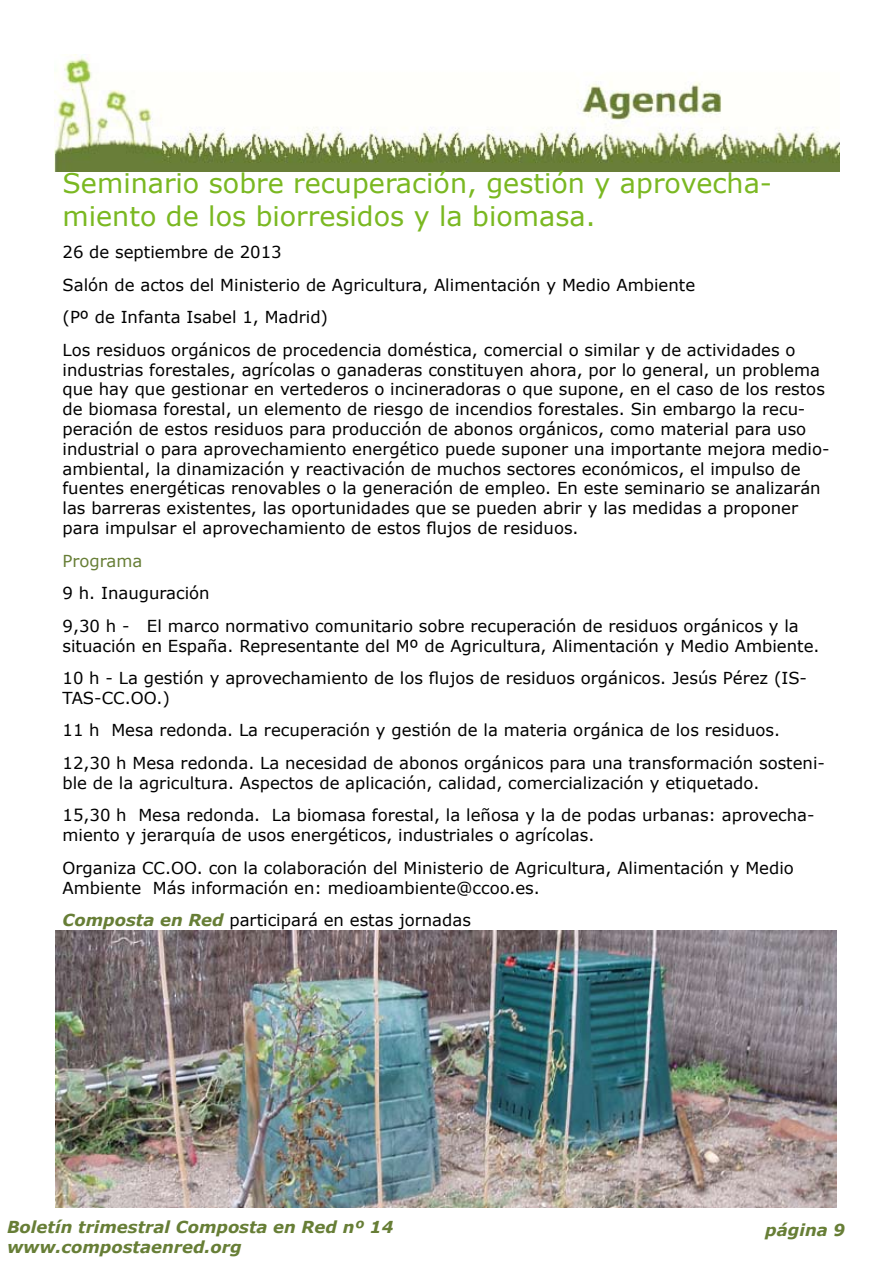
<style>
.page{position:relative;width:893px;height:1263px;background:#fff}
.page>*{position:absolute;margin:0;border:0;box-sizing:border-box;transform-origin:0 0}
.t1{font:27px/32.4px "Verdana";color:#7ab821}
.t2{font:16.5px/32.5px "Verdana";color:#000}
.t3{font:italic 700 16.5px/19.8px "Verdana";color:#677e36}
.t4{font:16.5px "Verdana";color:#677e36}
.s1{font-weight:700;font-style:italic;color:#677e36}
</style>
<div class="page">
<img style="left:54px;top:54px;width:785px;height:117px">
<img style="left:55px;top:931px;width:782px;height:276px">
<h1 class="t1" style="left:63px;top:166px;width:711px">Seminario sobre recuperación, gestión y aprovecha&shy;miento de los biorresidos y la biomasa.</h1>
<p class="t2" style="left:63px;top:235px;width:734px">26 de septiembre de 2013<br>Salón de actos del Ministerio de Agricultura, Alimentación y Medio Ambiente<br>(Pº de Infanta Isabel 1, Madrid)<br>Los residuos orgánicos de procedencia doméstica, comercial o similar y de actividades o</p>
<p class="t2" style="left:63px;top:359px;width:769px;line-height:19.8px">industrias forestales, agrícolas o ganaderas constituyen ahora, por lo general, un problema que hay que gestionar en vertederos o incineradoras o que supone, en el caso de los restos de biomasa forestal, un elemento de riesgo de incendios forestales. Sin embargo la recu&shy;peración de estos residuos para producción de abonos orgánicos, como material para uso industrial o para aprovechamiento energético puede suponer una importante mejora medio&shy;ambiental, la dinamización y reactivación de muchos sectores económicos, el impulso de fuentes energéticas renovables o la generación de empleo. En este seminario se analizarán las barreras existentes, las oportunidades que se pueden abrir y las medidas a proponer para impulsar el aprovechamiento de estos flujos de residuos.</p>
<p class="t4" style="left:63px;top:550px;width:81px">Programa</p>
<p class="t2" style="left:63px;top:576px;width:738px">9 h. Inauguración<br>9,30 h - El marco normativo comunitario sobre recuperación de residuos orgánicos y la</p>
<p class="t2" style="left:63px;top:629px;width:759px">situación en España. Representante del Mº de Agricultura, Alimentación y Medio Ambiente.<br>10 h - La gestión y aprovechamiento de los flujos de residuos orgánicos. Jesús Pérez (IS-</p>
<p class="t2" style="left:63px;top:681px;width:764px">TAS-CC.OO.)<br>11 h Mesa redonda. La recuperación y gestión de la materia orgánica de los residuos.<br>12,30 h Mesa redonda. La necesidad de abonos orgánicos para una transformación sosteni-</p>
<p class="t2" style="left:63px;top:766px;width:754px">ble de la agricultura. Aspectos de aplicación, calidad, comercialización y etiquetado.<br>15,30 h Mesa redonda. La biomasa forestal, la leñosa y la de podas urbanas: aprovecha-</p>
<p class="t2" style="left:63px;top:818px;width:733px">miento y jerarquía de usos energéticos, industriales o agrícolas.<br>Organiza CC.OO. con la colaboración del Ministerio de Agricultura, Alimentación y Medio</p>
<p class="t2" style="left:63px;top:871px;width:479px">Ambiente Más información en: medioambiente@ccoo.es.<br><span class="s1">Composta en Red</span> participará en estas jornadas</p>
<p class="t3" style="left:7px;top:1216px;width:388px">Boletín trimestral Composta en Red nº 14 www.compostaenred.org</p>
<p class="t3" style="left:765px;top:1220px;width:81px">página 9</p>
</div>
